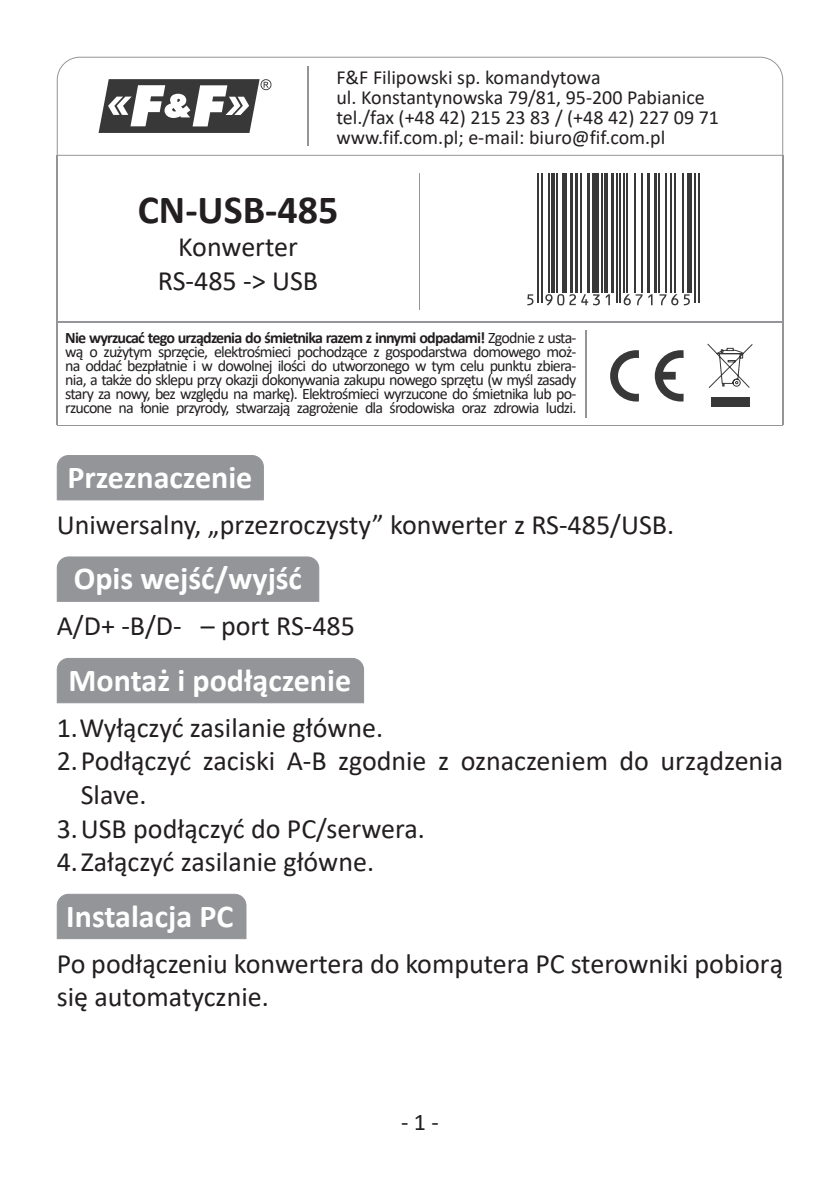
<style>
.page{position:relative;width:840px;height:1191px;background:#fff}
.page>*{position:absolute;margin:0;border:0;box-sizing:border-box;transform-origin:0 0}
.t1{font:700 40px "Calibri";color:#231f20}
.t2{font:700 32px "Calibri";color:#fff}
.t3{font:28px/33.6px "Calibri";color:#231f20}
.t4{font:24px "Calibri";color:#231f20}
.t5{font:20px/20px "Calibri";color:#231f20}
.t6{font:16px/14px "Calibri";letter-spacing:-.05em;color:#231f20;text-align:justify}
.s1{font-weight:700}
</style>
<div class="page">
<svg style="left:610px;top:350px;width:73px;height:51px"></svg>
<svg style="left:707px;top:343px;width:46px;height:45px"></svg>
<div style="left:711px;top:397px;width:38px;height:10px;background:#383839"></div>
<hr style="left:57px;top:322px;width:724px;height:1px;background:#939598">
<hr style="left:584px;top:330px;width:1px;height:88px;background:#939598">
<hr style="left:418px;top:173px;width:1px;height:136px;background:#939598">
<hr style="left:57px;top:425px;width:724px;height:1px;background:#939598">
<svg style="left:527px;top:173px;width:173px;height:133px"></svg>
<hr style="left:537px;top:173px;width:1px;height:130px;background:#383839">
<hr style="left:541px;top:173px;width:1px;height:130px;background:#383839">
<hr style="left:547px;top:173px;width:2px;height:119px;background:#383839">
<hr style="left:551px;top:173px;width:3px;height:119px;background:#383839">
<hr style="left:556px;top:173px;width:1px;height:119px;background:#383839">
<div style="left:561px;top:173px;width:5px;height:119px;background:#383839"></div>
<hr style="left:570px;top:173px;width:3px;height:119px;background:#383839">
<hr style="left:575px;top:173px;width:3px;height:119px;background:#383839">
<hr style="left:580px;top:173px;width:1px;height:119px;background:#383839">
<hr style="left:587px;top:173px;width:2px;height:119px;background:#383839">
<div style="left:592px;top:173px;width:6px;height:119px;background:#383839"></div>
<hr style="left:600px;top:173px;width:1px;height:119px;background:#383839">
<hr style="left:604px;top:173px;width:3px;height:119px;background:#383839">
<hr style="left:610px;top:173px;width:3px;height:119px;background:#383839">
<hr style="left:616px;top:173px;width:1px;height:130px;background:#383839">
<hr style="left:619px;top:173px;width:1px;height:130px;background:#383839">
<hr style="left:622px;top:173px;width:2px;height:119px;background:#383839">
<hr style="left:626px;top:173px;width:1px;height:119px;background:#383839">
<hr style="left:634px;top:173px;width:1px;height:119px;background:#383839">
<hr style="left:641px;top:173px;width:1px;height:119px;background:#383839">
<hr style="left:646px;top:173px;width:3px;height:119px;background:#383839">
<hr style="left:653px;top:173px;width:3px;height:119px;background:#383839">
<hr style="left:658px;top:173px;width:1px;height:119px;background:#383839">
<hr style="left:665px;top:173px;width:1px;height:119px;background:#383839">
<hr style="left:670px;top:173px;width:1px;height:119px;background:#383839">
<hr style="left:673px;top:173px;width:2px;height:119px;background:#383839">
<hr style="left:682px;top:173px;width:1px;height:119px;background:#383839">
<div style="left:687px;top:173px;width:5px;height:119px;background:#383839"></div>
<hr style="left:694px;top:173px;width:1px;height:130px;background:#383839">
<hr style="left:697px;top:173px;width:1px;height:130px;background:#383839">
<svg style="left:527px;top:294px;width:6px;height:11px"></svg>
<svg style="left:545px;top:294px;width:30px;height:11px"></svg>
<svg style="left:581px;top:294px;width:18px;height:11px"></svg>
<svg style="left:605px;top:294px;width:4px;height:11px"></svg>
<svg style="left:623px;top:294px;width:19px;height:11px"></svg>
<svg style="left:648px;top:294px;width:4px;height:11px"></svg>
<svg style="left:659px;top:294px;width:30px;height:11px"></svg>
<svg style="left:57px;top:57px;width:725px;height:99px"></svg>
<div style="left:57px;top:455px;width:207px;height:45px;background:#939598"></div>
<div style="left:57px;top:556px;width:262px;height:46px;background:#939598"></div>
<div style="left:57px;top:658px;width:307px;height:45px;background:#939598"></div>
<div style="left:57px;top:893px;width:189px;height:46px;background:#939598"></div>
<hr style="left:57px;top:155px;width:1px;height:270px;background:#939598">
<hr style="left:781px;top:155px;width:1px;height:270px;background:#939598">
<p class="t5" style="left:336px;top:67px;width:384px">F&amp;F Filipowski sp. komandytowa<br>ul. Konstantynowska 79/81, 95-200 Pabianice tel./fax (+48 42) 215 23 83 / (+48 42) 227 09 71 www.fif.com.pl; e-mail: biuro@fif.com.pl</p>
<h1 class="t1" style="left:138px;top:181px;width:202px">CN-USB-485</h1>
<h3 class="t3" style="left:158px;top:230px;width:161px;text-align:center">Konwerter<br>RS-485 -&gt; USB</h3>
<p class="t6" style="left:65px;top:330px;width:512px"><span class="s1">Nie wyrzucać tego urządzenia do śmietnika razem z innymi odpadami!</span> Zgodnie z usta&shy;wą o zużytym sprzęcie, elektrośmieci pochodzące z gospodarstwa domowego moż&shy;na oddać bezpłatnie i w dowolnej ilości do utworzonego w tym celu punktu zbiera&shy;nia, a także do sklepu przy okazji dokonywania zakupu nowego sprzętu (w myśl zasady stary za nowy, bez względu na markę). Elektrośmieci wyrzucone do śmietnika lub po&shy;rzucone na łonie przyrody, stwarzają zagrożenie dla środowiska oraz zdrowia ludzi.</p>
<h2 class="t2" style="left:67px;top:454px;width:186px">Przeznaczenie</h2>
<h3 class="t3" style="left:57px;top:507px;width:618px">Uniwersalny, „przezroczysty” konwerter z RS-485/USB.</h3>
<h2 class="t2" style="left:74px;top:556px;width:230px">Opis wejść/wyjść</h2>
<h3 class="t3" style="left:57px;top:608px;width:299px">A/D+ -B/D- – port RS-485</h3>
<h2 class="t2" style="left:69px;top:657px;width:284px">Montaż i podłączenie</h2>
<h3 class="t3" style="left:57px;top:710px;width:328px">1. Wyłączyć zasilanie główne.</h3>
<h3 class="t3" style="left:81px;top:743px;width:703px;text-indent:-24px">2. Podłączyć zaciski A-B zgodnie z oznaczeniem do urządzenia<br>Slave.</h3>
<h3 class="t3" style="left:57px;top:811px;width:369px">3. USB podłączyć do PC/serwera.</h3>
<h3 class="t3" style="left:57px;top:844px;width:318px">4. Załączyć zasilanie główne.</h3>
<h2 class="t2" style="left:66px;top:893px;width:168px">Instalacja PC</h2>
<h3 class="t3" style="left:57px;top:946px;width:727px">Po podłączeniu konwertera do komputera PC sterowniki pobiorą się automatycznie.</h3>
<h3 class="t4" style="left:401px;top:1105px;width:39px">- 1 -</h3>
</div>
